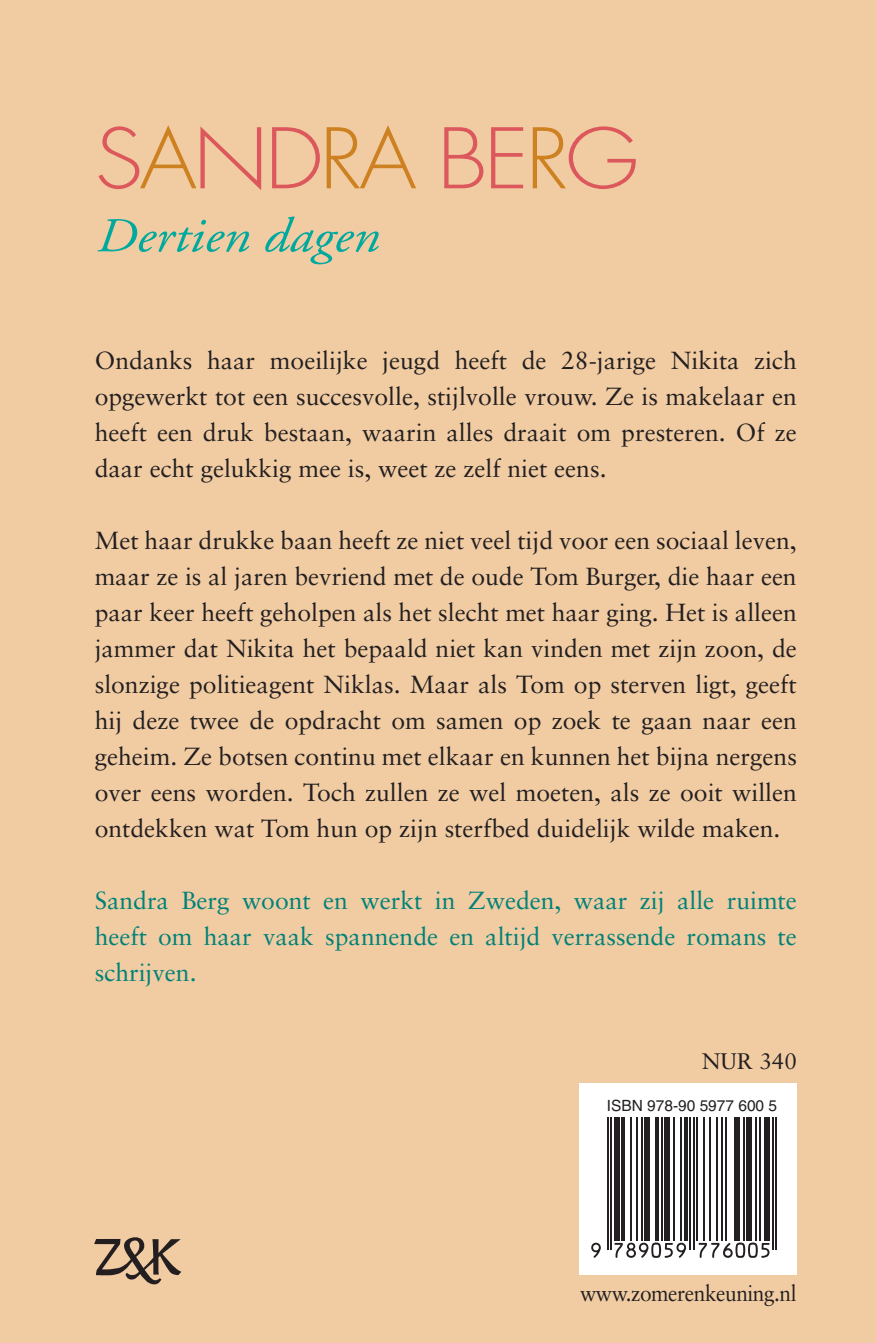
<style>
.page{position:relative;width:876px;height:1343px;background:#fff}
.page>*{position:absolute;margin:0;border:0;box-sizing:border-box;transform-origin:0 0}
.t1{font:300 81px "Futura";letter-spacing:-.04em;color:#dc585c;scale:1.1 1}
.t2{font:italic 48.6px "Adobe Garamond";color:#00a99d;scale:1.11 1}
.t3{font:24.75px/36px "Sabon";color:#231f20;text-align:justify}
.t4{font:24.75px/36px "Sabon";color:#008177;text-align:justify}
.t5{font:22.5px "Sabon";letter-spacing:-.02em;color:#231f20;scale:.93 1}
.t6{font:22.5px "Sabon";letter-spacing:-.02em;color:#231f20}
.t7{font:15.53px "Helvetica";color:#231f20}
.s1{color:#cd8121}
</style>
<div class="page">
<div style="left:0;top:0;width:875px;height:1343px;background:#f1cca3"></div>
<div style="left:579px;top:1083px;width:217px;height:192px;background:#fff"></div>
<svg style="left:591px;top:1243px;width:9px;height:15px"></svg>
<hr style="left:606px;top:1117px;width:2px;height:133px;background:#231f20">
<hr style="left:610px;top:1117px;width:2px;height:133px;background:#231f20">
<div style="left:613px;top:1117px;width:6px;height:124px;background:#231f20"></div>
<hr style="left:621px;top:1117px;width:3px;height:124px;background:#231f20">
<hr style="left:630px;top:1117px;width:1px;height:124px;background:#231f20">
<hr style="left:635px;top:1117px;width:2px;height:124px;background:#231f20">
<hr style="left:640px;top:1117px;width:2px;height:124px;background:#231f20">
<div style="left:644px;top:1117px;width:5px;height:124px;background:#231f20"></div>
<hr style="left:655px;top:1117px;width:3px;height:124px;background:#231f20">
<hr style="left:660px;top:1117px;width:2px;height:124px;background:#231f20">
<div style="left:664px;top:1117px;width:5px;height:124px;background:#231f20"></div>
<hr style="left:673px;top:1117px;width:1px;height:124px;background:#231f20">
<svg style="left:614px;top:1242px;width:71px;height:16px"></svg>
<hr style="left:680px;top:1117px;width:2px;height:124px;background:#231f20">
<svg style="left:684px;top:1117px;width:3px;height:124px"></svg>
<hr style="left:689px;top:1117px;width:1px;height:133px;background:#231f20">
<hr style="left:692px;top:1117px;width:2px;height:133px;background:#231f20">
<hr style="left:696px;top:1117px;width:1px;height:124px;background:#231f20">
<hr style="left:703px;top:1117px;width:2px;height:124px;background:#231f20">
<hr style="left:708px;top:1117px;width:2px;height:124px;background:#231f20">
<hr style="left:715px;top:1117px;width:2px;height:124px;background:#231f20">
<hr style="left:721px;top:1117px;width:2px;height:124px;background:#231f20">
<hr style="left:724px;top:1117px;width:2px;height:124px;background:#231f20">
<div style="left:733px;top:1117px;width:6px;height:124px;background:#231f20"></div>
<hr style="left:742px;top:1117px;width:2px;height:124px;background:#231f20">
<div style="left:746px;top:1117px;width:5px;height:124px;background:#231f20"></div>
<hr style="left:755px;top:1117px;width:2px;height:124px;background:#231f20">
<svg style="left:698px;top:1242px;width:71px;height:16px"></svg>
<hr style="left:758px;top:1117px;width:2px;height:124px;background:#231f20">
<div style="left:764px;top:1117px;width:5px;height:124px;background:#231f20"></div>
<hr style="left:771px;top:1117px;width:2px;height:133px;background:#231f20">
<hr style="left:775px;top:1117px;width:1px;height:133px;background:#231f20">
<svg style="left:94px;top:1237px;width:87px;height:47px"></svg>
<h1 class="t1" style="left:95px;top:110px;width:496px">S<span class="s1">A</span>ND<span class="s1">RA</span> BE<span class="s1">R</span>G</h1>
<h2 class="t2" style="left:95px;top:210px;width:256px">Dertien dagen</h2>
<p class="t3" style="left:95px;top:342px;width:703px">Ondanks haar moeilijke jeugd heeft de 28-jarige Nikita zich opgewerkt tot een succesvolle, stijlvolle vrouw. Ze is makelaar en heeft een druk bestaan, waarin alles draait om presteren. Of ze daar echt gelukkig mee is, weet ze zelf niet eens.</p>
<p class="t3" style="left:95px;top:522px;width:703px">Met haar drukke baan heeft ze niet veel tijd voor een sociaal leven, maar ze is al jaren bevriend met de oude Tom Burger, die haar een paar keer heeft geholpen als het slecht met haar ging. Het is alleen jammer dat Nikita het bepaald niet kan vinden met zijn zoon, de slonzige politieagent Niklas. Maar als Tom op sterven ligt, geeft hij deze twee de opdracht om samen op zoek te gaan naar een geheim. Ze botsen continu met elkaar en kunnen het bijna nergens over eens worden. Toch zullen ze wel moeten, als ze ooit willen ontdekken wat Tom hun op zijn sterfbed duidelijk wilde maken.</p>
<p class="t4" style="left:95px;top:882px;width:703px">Sandra Berg woont en werkt in Zweden, waar zij alle ruimte heeft om haar vaak spannende en altijd verrassende romans te schrijven.</p>
<p class="t6" style="left:701px;top:1047px;width:97px">NUR 340</p>
<p class="t7" style="left:606px;top:1096px;width:172px">ISBN 978-90 5977 600 5</p>
<p class="t5" style="left:580px;top:1279px;width:234px">www.zomerenkeuning.nl</p>
</div>
